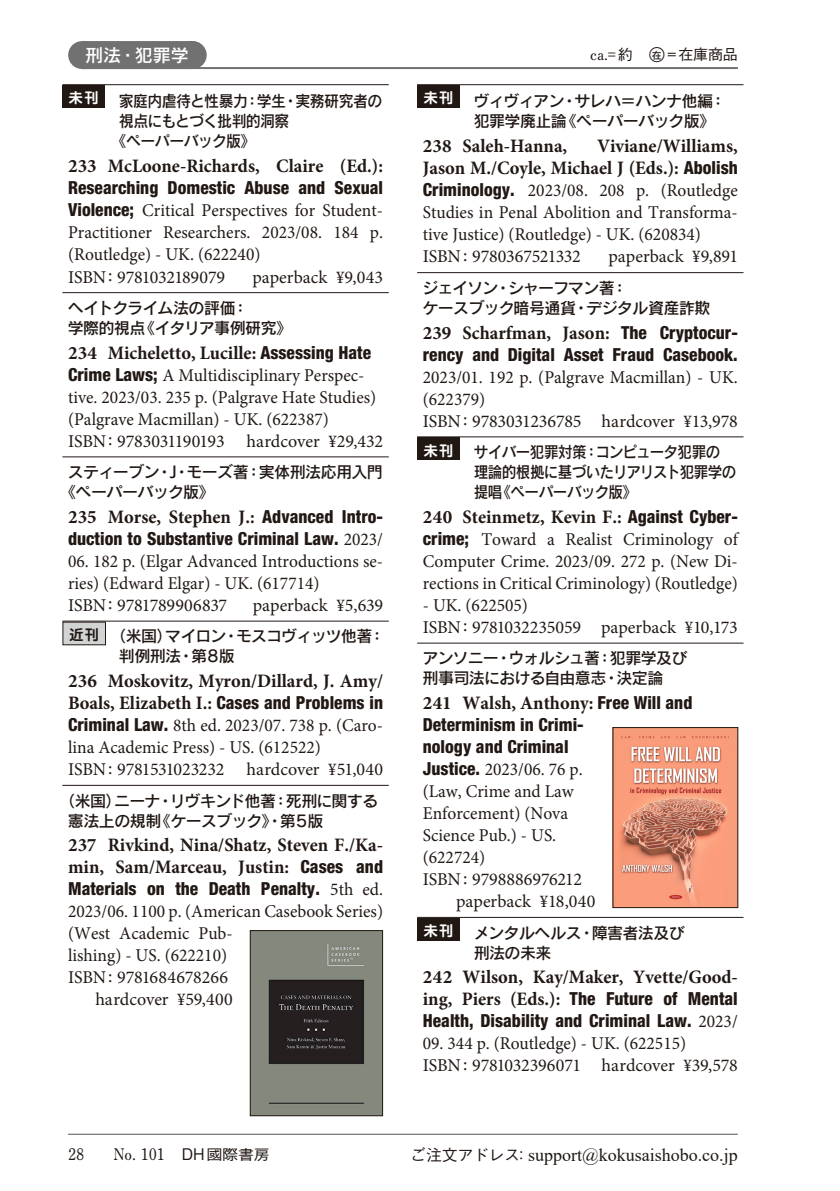
<style>
.page{position:relative;width:840px;height:1191px;background:#fff}
.page>*{position:absolute;margin:0;border:0;box-sizing:border-box;transform-origin:0 0}
.t1{font:700 19px/22px "Minion Pro";color:#211814}
.t2{font:18px/22px "Minion Pro";color:#211814}
.t3{font:800 condensed 18px/22px "Helvetica Neue LT Std";color:#211814}
.t4{font:18px "Times New Roman";color:#211814}
.t5{font:18px "Rodin Pro DB";color:#fff}
.t6{font:16px/20px "Rodin Pro DB";letter-spacing:-.04em;color:#211814}
.t7{font:16px/20px "Rodin Pro DB";letter-spacing:-.04em;color:#211814;scale:.91 1}
.t8{font:16px "Rodin Pro DB";letter-spacing:-.04em;color:#211814;scale:.93 1}
.t9{font:700 16px "Futo Min A101 Pro";letter-spacing:-.01em;color:#211814;scale:.95 1}
.t10{font:500 15px "Gothic BBB Pro";color:#211814}
.t11{font:700 14px "Shin M Go Pro De";letter-spacing:.1em;color:#fff}
.t12{font:700 14px "Shin M Go Pro De";color:#211814}
.s1{font-family:"Futo Min A101 Pro";font-weight:700}
.s2{font-family:"Rodin Pro DB";font-weight:400;font-size:17px}
.s3{font-family:"Rodin Pro DB";font-weight:400;font-size:10px}
.s4{font-family:"Midashi Min Pro MA31"}
.s5{font-family:"Helvetica Neue LT Std";font-weight:800;font-stretch:condensed}
.s6{font-size:19px}
.s7{font-family:"Helvetica Neue LT Std";font-weight:800;font-stretch:condensed;font-size:18px}
.s8{font-family:"Minion Pro";font-weight:400;font-stretch:normal}
.s9{font-family:"Minion Pro";font-weight:700;font-stretch:normal;font-size:19px}
.s10{font-family:"Gothic BBB Pro";font-weight:500}
.s11{font-family:"Gothic BBB Pro";font-weight:500;font-size:14.4px}
.s12{font-family:"Gothic BBB Pro";font-weight:500;font-size:16px}
.s13{font-family:"Ryumin Pro";font-size:16px}
</style>
<div class="page">
<img style="left:251px;top:932px;width:130px;height:182px">
<div style="left:249px;top:930px;width:134px;height:186px;border:1px solid #211814"></div>
<img style="left:614px;top:729px;width:122px;height:177px">
<div style="left:612px;top:727px;width:126px;height:181px;border:1px solid #211814"></div>
<hr style="left:62px;top:84px;width:326px;height:1px;background:#211814">
<hr style="left:62px;top:292px;width:326px;height:1px;background:#211814">
<hr style="left:62px;top:456px;width:326px;height:1px;background:#211814">
<hr style="left:62px;top:620px;width:326px;height:1px;background:#211814">
<hr style="left:62px;top:785px;width:326px;height:1px;background:#211814">
<div style="left:62px;top:85px;width:43px;height:23px;background:#211814"></div>
<div style="left:63px;top:622px;width:42px;height:23px;background:#d2d3d3"></div>
<div style="left:62px;top:621px;width:44px;height:24px;border:1px solid #211814"></div>
<hr style="left:417px;top:84px;width:326px;height:1px;background:#211814">
<hr style="left:417px;top:272px;width:326px;height:1px;background:#211814">
<hr style="left:417px;top:436px;width:326px;height:1px;background:#211814">
<hr style="left:417px;top:642px;width:326px;height:1px;background:#211814">
<hr style="left:417px;top:917px;width:326px;height:1px;background:#211814">
<div style="left:417px;top:85px;width:42px;height:23px;background:#211814"></div>
<div style="left:417px;top:437px;width:42px;height:23px;background:#211814"></div>
<div style="left:417px;top:918px;width:42px;height:22px;background:#211814"></div>
<hr style="left:68px;top:1133px;width:669px;height:1px;background:#717171">
<div style="left:82px;top:41px;width:110px;height:28px;background:#717171"></div>
<svg style="left:192px;top:41px;width:1px;height:26px"></svg>
<hr style="left:82px;top:67px;width:655px;height:2px;background:#717171">
<p class="t5" style="left:85px;top:43px;width:105px">刑法・犯罪学</p>
<p class="t10" style="left:590px;top:43px;width:149px"><span class="s1">ca.=</span>約 <span class="s2">○</span><span class="s3">在</span> =在庫商品</p>
<p class="t11" style="left:69px;top:87px;width:31px">未刊</p>
<p class="t8" style="left:119px;top:90px;width:285px">家庭内虐待と性暴力<span class="s4">：</span>学生<span class="s4">・</span>実務研究者の</p>
<p class="t8" style="left:119px;top:110px;width:185px">視点にもとづく批判的洞察</p>
<p class="t8" style="left:112px;top:130px;width:156px">《ペーパーバック版》</p>
<p class="t1" style="left:68px;top:155px;width:316px">233 McLoone-Richards, Claire (Ed.):</p>
<p class="t3" style="left:68px;top:177px;width:316px">Researching Domestic Abuse and Sexual</p>
<p class="t2" style="left:68px;top:200px;width:316px"><span class="s5">Violence;</span> Critical Perspectives for Student-Practitioner Researchers. 2023/08. 184 p. (Routledge) - UK. (622240)<br>ISBN<span class="s6">:</span> 9781032189079</p>
<p class="t2" style="left:252px;top:266px;width:132px">paperback ¥9,043</p>
<p class="t6" style="left:68px;top:297px;width:226px">ヘイトクライム法の評価<span class="s4">：<br></span>学際的視点《イタリア事例研究》</p>
<p class="t1" style="left:68px;top:341px;width:304px">234 Micheletto, Lucille: <span class="s7">Assessing Hate</span></p>
<p class="t2" style="left:68px;top:364px;width:316px"><span class="s5">Crime Laws;</span> A Multidisciplinary Perspec&shy;tive. 2023/03. 235 p. (Palgrave Hate Studies) (Palgrave Macmillan) - UK. (622387)<br>ISBN<span class="s6">:</span> 9783031190193 hardcover ¥29,432</p>
<p class="t6" style="left:60px;top:461px;width:324px;text-indent:8px">スティーブン<span class="s4">・</span>J<span class="s4">・</span>モーズ著<span class="s4">：</span>実体刑法応用入門《ペーパーバック版》</p>
<p class="t1" style="left:68px;top:505px;width:316px">235 Morse, Stephen J.: <span class="s7">Advanced Intro-</span></p>
<p class="t3" style="left:68px;top:527px;width:316px">duction to Substantive Criminal Law. <span class="s8">2023/</span></p>
<p class="t2" style="left:68px;top:550px;width:316px">06. 182 p. (Elgar Advanced Introductions se&shy;ries) (Edward Elgar) - UK. (617714)<br>ISBN<span class="s6">:</span> 9781789906837</p>
<p class="t2" style="left:253px;top:594px;width:132px">paperback ¥5,639</p>
<p class="t6" style="left:119px;top:625px;width:268px;text-indent:-9px">（米国）マイロン<span class="s4">・</span>モスコヴィッツ他著<span class="s4">：</span>判例刑法<span class="s4">・</span>第8版</p>
<p class="t1" style="left:68px;top:670px;width:316px">236 Moskovitz, Myron/Dillard, J. Amy/<br>Boals, Elizabeth I.: <span class="s7">Cases and Problems in</span></p>
<p class="t2" style="left:68px;top:714px;width:316px"><span class="s5">Criminal Law.</span> 8th ed. 2023/07. 738 p. (Caro&shy;lina Academic Press) - US. (612522)<br>ISBN<span class="s6">:</span> 9781531023232 hardcover ¥51,040</p>
<p class="t6" style="left:68px;top:790px;width:312px;text-indent:-9px">（米国）ニーナ<span class="s4">・</span>リヴキンド他著<span class="s4">：</span>死刑に関する憲法上の規制《ケースブック》<span class="s4">・</span>第5版</p>
<p class="t1" style="left:68px;top:834px;width:316px">237 Rivkind, Nina/Shatz, Steven F./Ka&shy;min, Sam/Marceau, Justin: <span class="s7">Cases and</span></p>
<p class="t3" style="left:68px;top:877px;width:316px">Materials on the Death Penalty. <span class="s8">5th ed.</span></p>
<p class="t2" style="left:68px;top:900px;width:316px">2023/06. 1100 p. (American Casebook Series)</p>
<p class="t2" style="left:68px;top:922px;width:166px">(West Academic Pub-</p>
<p class="t2" style="left:68px;top:944px;width:160px">lishing) - US. (622210)</p>
<p class="t2" style="left:68px;top:966px;width:161px">ISBN<span class="s6">:</span> 9781684678266</p>
<p class="t2" style="left:95px;top:988px;width:139px">hardcover ¥59,400</p>
<p class="t12" style="left:69px;top:623px;width:31px">近刊</p>
<p class="t11" style="left:423px;top:87px;width:31px">未刊</p>
<p class="t6" style="left:473px;top:90px;width:254px">ヴィヴィアン<span class="s4">・</span>サレハ＝ハンナ他編<span class="s4">：</span>犯罪学廃止論《ペーパーバック版》</p>
<p class="t1" style="left:422px;top:135px;width:146px">238 Saleh-Hanna,</p>
<p class="t1" style="left:422px;top:135px;width:316px;text-align:right">Viviane/Williams,<br>Jason M./Coyle, Michael J (Eds.): <span class="s7">Abolish</span></p>
<p class="t2" style="left:422px;top:180px;width:316px"><span class="s5">Criminology.</span> 2023/08. 208 p. (Routledge Studies in Penal Abolition and Transforma&shy;tive Justice) (Routledge) - UK. (620834)<br>ISBN<span class="s6">:</span> 9780367521332</p>
<p class="t2" style="left:608px;top:246px;width:131px">paperback ¥9,891</p>
<p class="t6" style="left:422px;top:277px;width:290px">ジェイソン<span class="s4">・</span>シャーフマン著<span class="s4">：<br></span>ケースブック暗号通貨<span class="s4">・</span>デジタル資産詐欺</p>
<p class="t1" style="left:422px;top:321px;width:316px">239 Scharfman, Jason: <span class="s7">The Cryptocur-</span></p>
<p class="t3" style="left:422px;top:343px;width:316px">rency and Digital Asset Fraud Casebook.</p>
<p class="t2" style="left:422px;top:366px;width:316px">2023/01. 192 p. (Palgrave Macmillan) - UK. (622379)<br>ISBN<span class="s6">:</span> 9783031236785 hardcover ¥13,978</p>
<p class="t7" style="left:473px;top:441px;width:290px">サイバー犯罪対策<span class="s4">：</span>コンピュータ犯罪の理論的根拠に基づいたリアリスト犯罪学の提唱《ペーパーバック版》</p>
<p class="t1" style="left:422px;top:505px;width:316px">240 Steinmetz, Kevin F.: <span class="s7">Against Cyber-</span></p>
<p class="t2" style="left:422px;top:528px;width:316px;text-align:justify"><span class="s5">crime;</span> Toward a Realist Criminology of Computer Crime. 2023/09. 272 p. (New Di&shy;rections in Critical Criminology) (Routledge)</p>
<p class="t2" style="left:422px;top:594px;width:316px">- UK. (622505)<br>ISBN<span class="s6">:</span> 9781032235059 paperback ¥10,173</p>
<p class="t6" style="left:422px;top:647px;width:266px">アンソニー<span class="s4">・</span>ウォルシュ著<span class="s4">：</span>犯罪学及び刑事司法における自由意志<span class="s4">・</span>決定論</p>
<p class="t1" style="left:422px;top:692px;width:271px">241 Walsh, Anthony: <span class="s7">Free Will and</span></p>
<p class="t3" style="left:422px;top:713px;width:162px">Determinism in Crimi&shy;nology and Criminal</p>
<p class="t2" style="left:422px;top:758px;width:161px"><span class="s5">Justice.</span> 2023/06. 76 p.</p>
<p class="t2" style="left:422px;top:780px;width:152px">(Law, Crime and Law</p>
<p class="t2" style="left:422px;top:802px;width:147px">Enforcement) (Nova</p>
<p class="t2" style="left:422px;top:824px;width:135px">Science Pub.) - US.</p>
<p class="t2" style="left:422px;top:846px;width:64px">(622724)</p>
<p class="t2" style="left:422px;top:868px;width:161px">ISBN<span class="s6">:</span> 9798886976212</p>
<p class="t2" style="left:456px;top:890px;width:141px">paperback ¥18,040</p>
<p class="t6" style="left:473px;top:922px;width:213px">メンタルヘルス<span class="s4">・</span>障害者法及び刑法の未来</p>
<p class="t1" style="left:422px;top:966px;width:316px">242 Wilson, Kay/Maker, Yvette/Good-</p>
<p class="t3" style="left:422px;top:987px;width:316px"><span class="s9">ing, Piers (Eds.):</span> The Future of Mental<br>Health, Disability and Criminal Law. <span class="s8">2023/</span></p>
<p class="t2" style="left:422px;top:1032px;width:316px">09. 344 p. (Routledge) - UK. (622515)<br>ISBN<span class="s6">:</span> 9781032396071 hardcover ¥39,578</p>
<p class="t11" style="left:423px;top:439px;width:31px">未刊</p>
<p class="t11" style="left:423px;top:919px;width:31px">未刊</p>
<p class="t9" style="left:68px;top:1141px;width:19px">28</p>
<p class="t9" style="left:113px;top:1141px;width:166px">No. 101　<span class="s10">DH</span><span class="s11">國際書房</span></p>
<p class="t4" style="left:410px;top:1141px;width:329px"><span class="s12">ご注文アドレス</span><span class="s13">:</span> support@kokusaishobo.co.jp</p>
</div>
